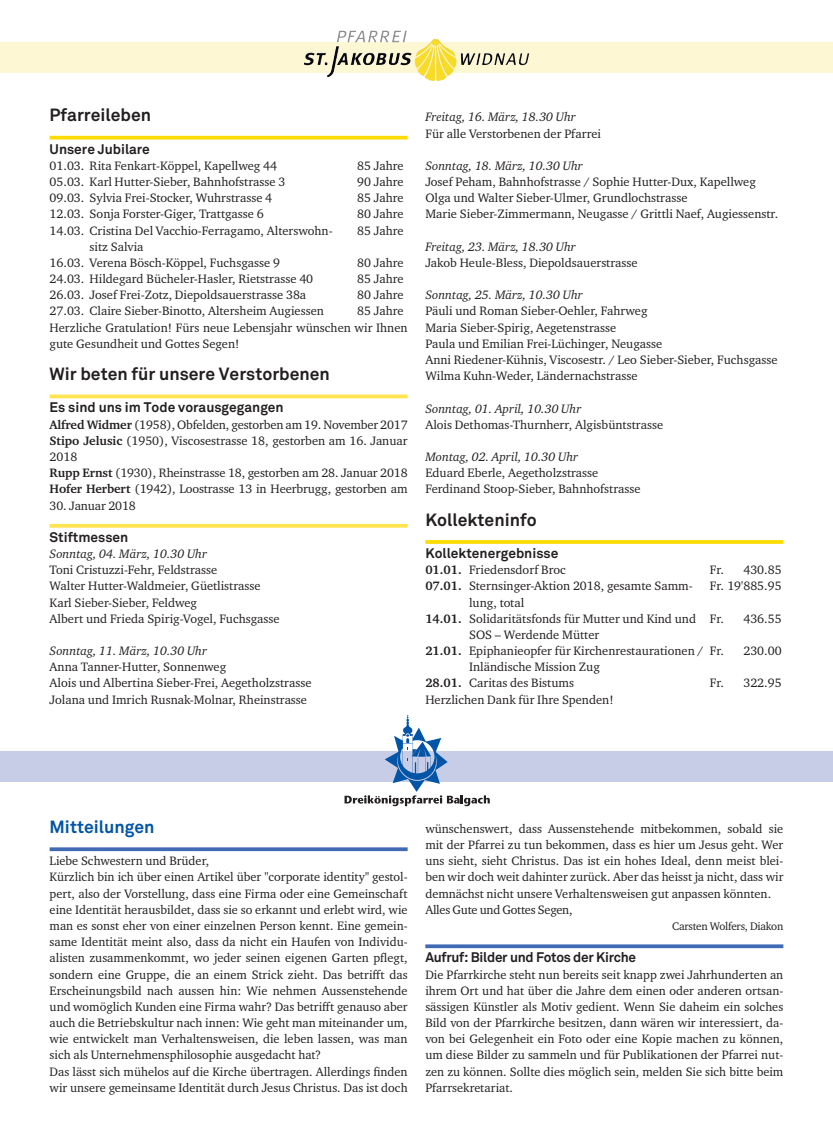
<style>
.page{position:relative;width:833px;height:1134px;background:#fff}
.page>*{position:absolute;margin:0;border:0;box-sizing:border-box;transform-origin:0 0}
.t1{font:700 17.5px "Akkurat";color:#231f20}
.t2{font:700 17.5px "Akkurat";color:#0154a6}
.t3{font:700 13.75px "Akkurat";color:#231f20}
.t4{font:700 13.75px "Akkurat";letter-spacing:-.02em;color:#231f20}
.t5{font:12.5px/16.1px "Charter ITC Std";color:#231f20}
.t6{font:italic 12.5px "Charter ITC Std";color:#231f20}
.t7{font:12.5px "Charter ITC Std";letter-spacing:-.02em;color:#231f20}
.t8{font:11.25px "Charter ITC Std";letter-spacing:-.02em;color:#231f20}
.s1{font-weight:700}
</style>
<div class="page">
<div style="left:0;top:43px;width:833px;height:30px;background:#fef7d4"></div>
<img style="left:359px;top:30px;width:48px;height:12px">
<svg style="left:425px;top:540px;width:358px;height:4px"></svg>
<svg style="left:50px;top:136px;width:357px;height:4px"></svg>
<hr style="left:50px;top:395px;width:357px;height:3px;background:#ffe34f">
<svg style="left:50px;top:524px;width:357px;height:4px"></svg>
<div style="left:0;top:751px;width:833px;height:30px;background:#c7cde7"></div>
<svg style="left:344px;top:715px;width:146px;height:91px"></svg>
<svg style="left:50px;top:847px;width:357px;height:4px"></svg>
<svg style="left:425px;top:944px;width:358px;height:4px"></svg>
<p class="t1" style="left:50px;top:104px;width:103px">Pfarreileben</p>
<p class="t3" style="left:50px;top:140px;width:102px">Unsere Jubilare</p>
<p class="t5" style="left:50px;top:157px;width:229px">01.03. Rita Fenkart-Köppel, Kapellweg 44</p>
<p class="t5" style="left:357px;top:157px;width:48px">85 Jahre</p>
<p class="t5" style="left:50px;top:174px;width:237px">05.03. Karl Hutter-Sieber, Bahnhofstrasse 3</p>
<p class="t5" style="left:357px;top:174px;width:48px">90 Jahre</p>
<p class="t5" style="left:50px;top:190px;width:224px">09.03. Sylvia Frei-Stocker, Wuhrstrasse 4</p>
<p class="t5" style="left:357px;top:190px;width:48px">85 Jahre</p>
<p class="t5" style="left:50px;top:206px;width:216px">12.03. Sonja Forster-Giger, Trattgasse 6</p>
<p class="t5" style="left:357px;top:206px;width:48px">80 Jahre</p>
<p class="t5" style="left:50px;top:222px;width:284px">14.03. Cristina Del Vacchio-Ferragamo, Alterswohn-</p>
<p class="t5" style="left:357px;top:222px;width:48px">85 Jahre</p>
<p class="t5" style="left:90px;top:238px;width:55px">sitz Salvia</p>
<p class="t5" style="left:50px;top:254px;width:232px">16.03. Verena Bösch-Köppel, Fuchsgasse 9</p>
<p class="t5" style="left:357px;top:254px;width:48px">80 Jahre</p>
<p class="t5" style="left:50px;top:271px;width:265px">24.03. Hildegard Bücheler-Hasler, Rietstrasse 40</p>
<p class="t5" style="left:357px;top:271px;width:48px">85 Jahre</p>
<p class="t5" style="left:50px;top:287px;width:258px">26.03. Josef Frei-Zotz, Diepoldsauerstrasse 38a</p>
<p class="t5" style="left:357px;top:287px;width:48px">80 Jahre</p>
<p class="t5" style="left:50px;top:303px;width:276px">27.03. Claire Sieber-Binotto, Altersheim Augiessen</p>
<p class="t5" style="left:357px;top:303px;width:48px">85 Jahre</p>
<p class="t5" style="left:50px;top:319px;width:359px">Herzliche Gratulation! Fürs neue Lebensjahr wünschen wir Ihnen gute Gesundheit und Gottes Segen!</p>
<p class="t1" style="left:50px;top:363px;width:282px">Wir beten für unsere Verstorbenen</p>
<p class="t3" style="left:50px;top:399px;width:235px">Es sind uns im Tode vorausgegangen</p>
<p class="t5" style="left:50px;top:416px;width:359px"><span class="s1">Alfred Widmer</span> (1958), Obfelden, gestorben am 19. November 2017</p>
<p class="t5" style="left:50px;top:432px;width:359px"><span class="s1">Stipo Jelusic</span> (1950), Viscosestrasse 18, gestorben am 16. Januar<br>2018</p>
<p class="t5" style="left:50px;top:465px;width:359px"><span class="s1">Rupp Ernst</span> (1930), Rheinstrasse 18, gestorben am 28. Januar 2018</p>
<p class="t5" style="left:50px;top:481px;width:359px"><span class="s1">Hofer Herbert</span> (1942), Loostrasse 13 in Heerbrugg, gestorben am</p>
<p class="t5" style="left:50px;top:497px;width:88px">30. Januar 2018</p>
<p class="t3" style="left:50px;top:528px;width:80px">Stiftmessen</p>
<p class="t6" style="left:50px;top:546px;width:159px">Sonntag, 04. März, 10.30 Uhr</p>
<p class="t5" style="left:50px;top:562px;width:169px">Toni Cristuzzi-Fehr, Feldstrasse</p>
<p class="t5" style="left:50px;top:578px;width:212px">Walter Hutter-Waldmeier, Güetlistrasse</p>
<p class="t5" style="left:50px;top:594px;width:149px">Karl Sieber-Sieber, Feldweg</p>
<p class="t5" style="left:50px;top:610px;width:232px">Albert und Frieda Spirig-Vogel, Fuchsgasse</p>
<p class="t6" style="left:50px;top:643px;width:159px">Sonntag, 11. März, 10.30 Uhr</p>
<p class="t5" style="left:50px;top:659px;width:178px">Anna Tanner-Hutter, Sonnenweg</p>
<p class="t5" style="left:50px;top:675px;width:263px">Alois und Albertina Sieber-Frei, Aegetholzstrasse</p>
<p class="t5" style="left:50px;top:691px;width:259px">Jolana und Imrich Rusnak-Molnar, Rheinstrasse</p>
<p class="t6" style="left:425px;top:109px;width:152px">Freitag, 16. März, 18.30 Uhr</p>
<p class="t5" style="left:425px;top:125px;width:177px">Für alle Verstorbenen der Pfarrei</p>
<p class="t6" style="left:425px;top:158px;width:159px">Sonntag, 18. März, 10.30 Uhr</p>
<p class="t5" style="left:425px;top:174px;width:332px">Josef Peham, Bahnhofstrasse / Sophie Hutter-Dux, Kapellweg</p>
<p class="t5" style="left:425px;top:190px;width:264px">Olga und Walter Sieber-Ulmer, Grundlochstrasse</p>
<p class="t5" style="left:425px;top:206px;width:354px">Marie Sieber-Zimmermann, Neugasse / Grittli Naef, Augiessenstr.</p>
<p class="t6" style="left:425px;top:239px;width:152px">Freitag, 23. März, 18.30 Uhr</p>
<p class="t5" style="left:425px;top:254px;width:214px">Jakob Heule-Bless, Diepoldsauerstrasse</p>
<p class="t6" style="left:425px;top:287px;width:159px">Sonntag, 25. März, 10.30 Uhr</p>
<p class="t5" style="left:425px;top:303px;width:224px">Päuli und Roman Sieber-Oehler, Fahrweg</p>
<p class="t5" style="left:425px;top:319px;width:192px">Maria Sieber-Spirig, Aegetenstrasse</p>
<p class="t5" style="left:425px;top:335px;width:238px">Paula und Emilian Frei-Lüchinger, Neugasse</p>
<p class="t5" style="left:425px;top:351px;width:354px">Anni Riedener-Kühnis, Viscosestr. / Leo Sieber-Sieber, Fuchsgasse</p>
<p class="t5" style="left:425px;top:368px;width:214px">Wilma Kuhn-Weder, Ländernachstrasse</p>
<p class="t6" style="left:425px;top:401px;width:157px">Sonntag, 01. April, 10.30 Uhr</p>
<p class="t5" style="left:425px;top:416px;width:239px">Alois Dethomas-Thurnherr, Algisbüntstrasse</p>
<p class="t6" style="left:425px;top:449px;width:154px">Montag, 02. April, 10.30 Uhr</p>
<p class="t5" style="left:425px;top:465px;width:175px">Eduard Eberle, Aegetholzstrasse</p>
<p class="t5" style="left:425px;top:481px;width:217px">Ferdinand Stoop-Sieber, Bahnhofstrasse</p>
<p class="t1" style="left:425px;top:508px;width:113px">Kollekteninfo</p>
<p class="t3" style="left:425px;top:544px;width:134px">Kollektenergebnisse</p>
<p class="t5" style="left:425px;top:562px;width:142px"><span class="s1">01.01.</span> Friedensdorf Broc</p>
<p class="t5" style="left:710px;top:562px;width:73px">Fr. 430.85</p>
<p class="t5" style="left:425px;top:578px;width:269px"><span class="s1">07.01.</span> Sternsinger-Aktion 2018, gesamte Samm-</p>
<p class="t5" style="left:710px;top:578px;width:73px">Fr. 19'885.95</p>
<p class="t5" style="left:469px;top:594px;width:57px">lung, total</p>
<p class="t5" style="left:425px;top:610px;width:300px"><span class="s1">14.01.</span> Solidaritätsfonds für Mutter und Kind und Fr.</p>
<p class="t5" style="left:743px;top:610px;width:40px">436.55</p>
<p class="t5" style="left:469px;top:626px;width:132px">SOS – Werdende Mütter</p>
<p class="t5" style="left:425px;top:642px;width:300px"><span class="s1">21.01.</span> Epiphanieopfer für Kirchenrestaurationen / Fr.</p>
<p class="t5" style="left:743px;top:642px;width:40px">230.00</p>
<p class="t5" style="left:469px;top:659px;width:132px">Inländische Mission Zug</p>
<p class="t5" style="left:425px;top:675px;width:150px"><span class="s1">28.01.</span> Caritas des Bistums</p>
<p class="t5" style="left:710px;top:675px;width:73px">Fr. 322.95</p>
<p class="t5" style="left:425px;top:691px;width:190px">Herzlichen Dank für Ihre Spenden!</p>
<p class="t2" style="left:50px;top:816px;width:106px">Mitteilungen</p>
<p class="t5" style="left:50px;top:853px;width:161px">Liebe Schwestern und Brüder,</p>
<p class="t5" style="left:50px;top:869px;width:359px;text-align:justify">Kürzlich bin ich über einen Artikel über "corporate identity" gestol&shy;pert, also der Vorstellung, dass eine Firma oder eine Gemeinschaft eine Identität herausbildet, dass sie so erkannt und erlebt wird, wie man es sonst eher von einer einzelnen Person kennt. Eine gemein&shy;same Identität meint also, dass da nicht ein Haufen von Individu&shy;alisten zusammenkommt, wo jeder seinen eigenen Garten pflegt, sondern eine Gruppe, die an einem Strick zieht. Das betrifft das Erscheinungsbild nach aussen hin: Wie nehmen Aussenstehende und womöglich Kunden eine Firma wahr? Das betrifft genauso aber auch die Betriebskultur nach innen: Wie geht man miteinander um, wie entwickelt man Verhaltensweisen, die leben lassen, was man sich als Unternehmensphilosophie ausgedacht hat?</p>
<p class="t5" style="left:50px;top:1063px;width:359px">Das lässt sich mühelos auf die Kirche übertragen. Allerdings finden wir unsere gemeinsame Identität durch Jesus Christus. Das ist doch</p>
<p class="t5" style="left:425px;top:820px;width:359px;text-align:justify">wünschenswert, dass Aussenstehende mitbekommen, sobald sie mit der Pfarrei zu tun bekommen, dass es hier um Jesus geht. Wer uns sieht, sieht Christus. Das ist ein hohes Ideal, denn meist blei&shy;ben wir doch weit dahinter zurück. Aber das heisst ja nicht, dass wir demnächst nicht unsere Verhaltensweisen gut anpassen könnten.</p>
<p class="t7" style="left:425px;top:902px;width:149px">Alles Gute und Gottes Segen,</p>
<p class="t8" style="left:672px;top:919px;width:113px">Carsten Wolfers, Diakon</p>
<p class="t4" style="left:425px;top:949px;width:212px">Aufruf: Bilder und Fotos der Kirche</p>
<p class="t5" style="left:425px;top:966px;width:359px;text-align:justify">Die Pfarrkirche steht nun bereits seit knapp zwei Jahrhunderten an ihrem Ort und hat über die Jahre dem einen oder anderen ortsan&shy;sässigen Künstler als Motiv gedient. Wenn Sie daheim ein solches Bild von der Pfarrkirche besitzen, dann wären wir interessiert, da&shy;von bei Gelegenheit ein Foto oder eine Kopie machen zu können, um diese Bilder zu sammeln und für Publikationen der Pfarrei nut&shy;zen zu können. Sollte dies möglich sein, melden Sie sich bitte beim Pfarrsekretariat.</p>
</div>
